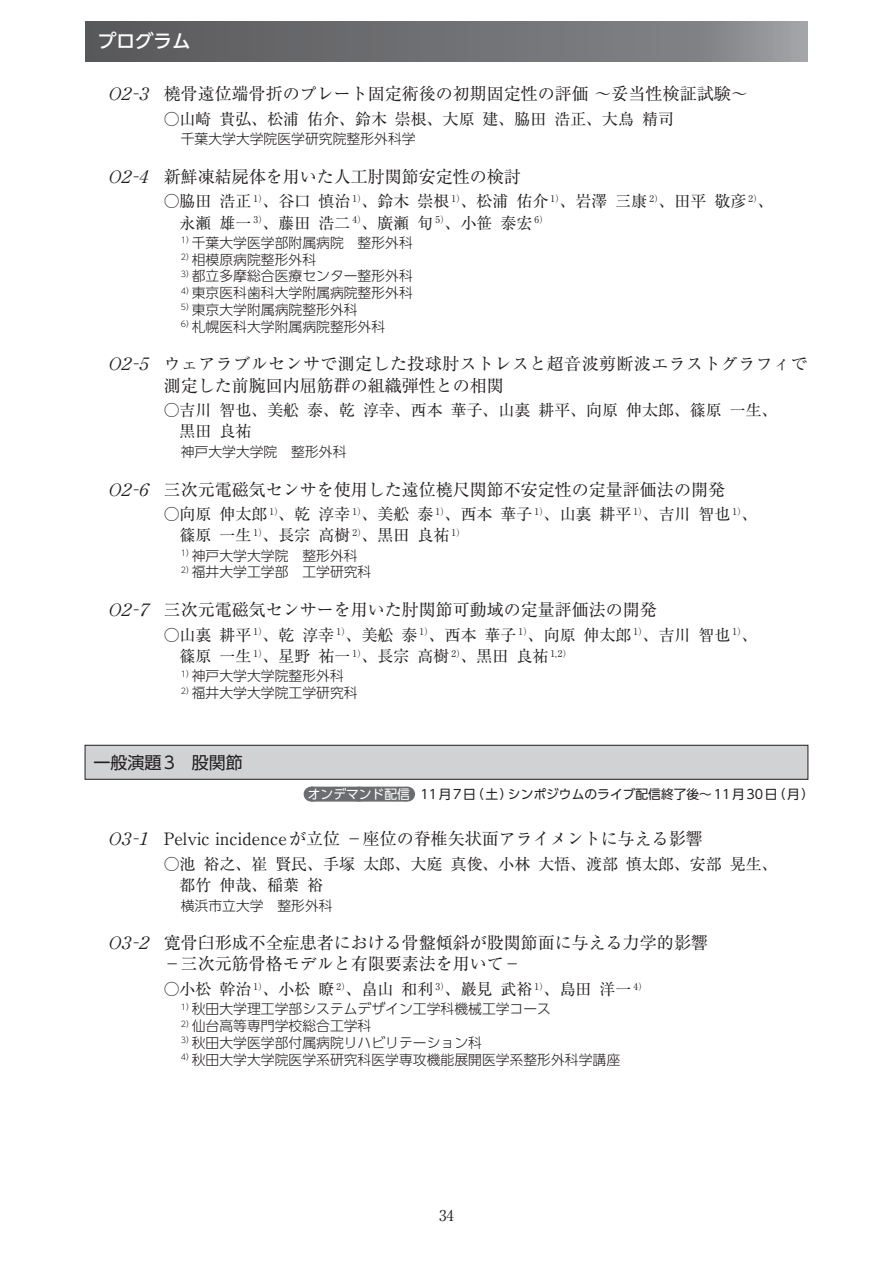
<style>
.page{position:relative;width:893px;height:1263px;background:#fff}
.page>*{position:absolute;margin:0;border:0;box-sizing:border-box;transform-origin:0 0}
.t1{font:500 18.6px "UD Shin Go Pr 6 N";color:#fff}
.t2{font:16.95px/21.3px "Ryumin Pr 6 N";color:#231f20}
.t3{font:16.95px/21.3px "Ryumin Pr 6 N";letter-spacing:.025em;color:#231f20}
.t4{font:16.95px "UD Shin Go Pr 6 N";color:#231f20}
.t5{font:15.9px/21.3px "Ryumin Pr 6 N";color:#231f20}
.t6{font:14.85px "Ryumin Pr 6";color:#231f20}
.t7{font:300 13.8px/16.8px "UD Shin Go Pr 6 N";color:#231f20}
.t8{font:12.75px "UD Shin Go Pr 6 N";color:#231f20}
.s1{color:#fff}
</style>
<div class="page">
<div style="left:85px;top:745px;width:723px;height:34px;background:#d1d2d4"></div>
<div style="left:85px;top:745px;width:723px;height:34px;border:1px solid #231f20"></div>
<div style="left:311px;top:787px;width:96px;height:15px;background:#6c6d70"></div>
<svg style="left:359px;top:801px;width:24px;height:1px"></svg>
<svg style="left:407px;top:787px;width:1px;height:15px"></svg>
<svg style="left:85px;top:21px;width:723px;height:41px;background:#717275"></svg>
<p class="t1" style="left:98px;top:26px;width:95px">プログラム</p>
<p class="t2" style="left:109px;top:82px;width:641px">O2 -3 橈骨遠位端骨折のプレート固定術後の初期固定性の評価〜妥当性検証試験〜</p>
<p class="t5" style="left:164px;top:107px;width:512px">○山崎 貴弘、松浦 佑介、鈴木 崇根、大原 建、脇田 浩正、大鳥 精司</p>
<p class="t7" style="left:181px;top:130px;width:236px">千葉大学大学院医学研究院整形外科学</p>
<p class="t2" style="left:109px;top:165px;width:414px">O2 -4 新鮮凍結屍体を用いた人工肘関節安定性の検討</p>
<p class="t5" style="left:164px;top:190px;width:611px">○脇田 浩正 <sup>1）</sup>、谷口 慎治 <sup>1）</sup>、鈴木 崇根 <sup>1）</sup>、松浦 佑介 <sup>1）</sup>、岩澤 三康 <sup>2）</sup>、田平 敬彦 <sup>2）</sup>、　永瀬 雄一 <sup>3）</sup>、藤田 浩二 <sup>4）</sup>、廣瀬 旬 <sup>5）</sup>、小笹 泰宏 <sup>6）</sup></p>
<p class="t7" style="left:181px;top:234px;width:234px"><sup>1）</sup>千葉大学医学部附属病院　整形外科<br><sup>2）</sup>相模原病院整形外科<br><sup>3）</sup>都立多摩総合医療センター整形外科<br><sup>4）</sup>東京医科歯科大学附属病院整形外科<br><sup>5）</sup>東京大学附属病院整形外科<br><sup>6）</sup>札幌医科大学附属病院整形外科</p>
<p class="t3" style="left:164px;top:352px;width:645px;text-indent:-55px">O2 -5 ウェアラブルセンサで測定した投球肘ストレスと超音波剪断波エラストグラフィで測定した前腕回内屈筋群の組織弾性との相関</p>
<p class="t5" style="left:164px;top:399px;width:615px">○吉川 智也、美舩 泰、乾 淳幸、西本 華子、山裏 耕平、向原 伸太郎、篠原 一生、　黒田 良祐</p>
<p class="t7" style="left:181px;top:443px;width:167px">神戸大学大学院　整形外科</p>
<p class="t2" style="left:109px;top:478px;width:618px">O2 -6 三次元電磁気センサを使用した遠位橈尺関節不安定性の定量評価法の開発</p>
<p class="t5" style="left:164px;top:503px;width:595px">○向原 伸太郎 <sup>1）</sup>、乾 淳幸 <sup>1）</sup>、美舩 泰 <sup>1）</sup>、西本 華子 <sup>1）</sup>、山裏 耕平 <sup>1）</sup>、吉川 智也 <sup>1）</sup>、　篠原 一生 <sup>1）</sup>、長宗 高樹 <sup>2）</sup>、黒田 良祐 <sup>1）</sup></p>
<p class="t7" style="left:181px;top:547px;width:192px"><sup>1）</sup>神戸大学大学院　整形外科<br><sup>2）</sup>福井大学工学部　工学研究科</p>
<p class="t2" style="left:109px;top:598px;width:550px">O2 -7 三次元電磁気センサーを用いた肘関節可動域の定量評価法の開発</p>
<p class="t5" style="left:164px;top:623px;width:595px">○山裏 耕平 <sup>1）</sup>、乾 淳幸 <sup>1）</sup>、美舩 泰 <sup>1）</sup>、西本 華子 <sup>1）</sup>、向原 伸太郎 <sup>1）</sup>、吉川 智也 <sup>1）</sup>、　篠原 一生 <sup>1）</sup>、星野 祐一 <sup>1）</sup>、長宗 高樹 <sup>2）</sup>、黒田 良祐 <sup>1,</sup> <sup>2）</sup></p>
<p class="t7" style="left:181px;top:667px;width:178px"><sup>1）</sup>神戸大学大学院整形外科<br><sup>2）</sup>福井大学大学院工学研究科</p>
<p class="t4" style="left:94px;top:748px;width:151px">一般演題3　股関節</p>
<p class="t8" style="left:308px;top:784px;width:502px"><span class="s1">オンデマンド配信</span>　11月7日（土）シンポジウムのライブ配信終了後〜11月30日（月）</p>
<p class="t2" style="left:109px;top:827px;width:596px">O3 -1 Pelvic incidenceが立位 −座位の脊椎矢状面アライメントに与える影響</p>
<p class="t5" style="left:164px;top:852px;width:615px">○池 裕之、崔 賢民、手塚 太郎、大庭 真俊、小林 大悟、渡部 慎太郎、安部 晃生、　都竹 伸哉、稲葉 裕</p>
<p class="t7" style="left:181px;top:896px;width:154px">横浜市立大学　整形外科</p>
<p class="t2" style="left:164px;top:931px;width:546px;text-indent:-55px">O3 -2 寛骨臼形成不全症患者における骨盤傾斜が股関節面に与える力学的影響−三次元筋骨格モデルと有限要素法を用いて−</p>
<p class="t5" style="left:164px;top:977px;width:480px">○小松 幹治 <sup>1）</sup>、小松 瞭 <sup>2）</sup>、畠山 和利 <sup>3）</sup>、巖見 武裕 <sup>1）</sup>、島田 洋一 <sup>4）</sup></p>
<p class="t7" style="left:181px;top:1000px;width:441px"><sup>1）</sup>秋田大学理工学部システムデザイン工学科機械工学コース<br><sup>2）</sup>仙台高等専門学校総合工学科<br><sup>3）</sup>秋田大学医学部付属病院リハビリテーション科<br><sup>4）</sup>秋田大学大学院医学系研究科医学専攻機能展開医学系整形外科学講座</p>
<p class="t6" style="left:439px;top:1203px;width:16px">34</p>
</div>
